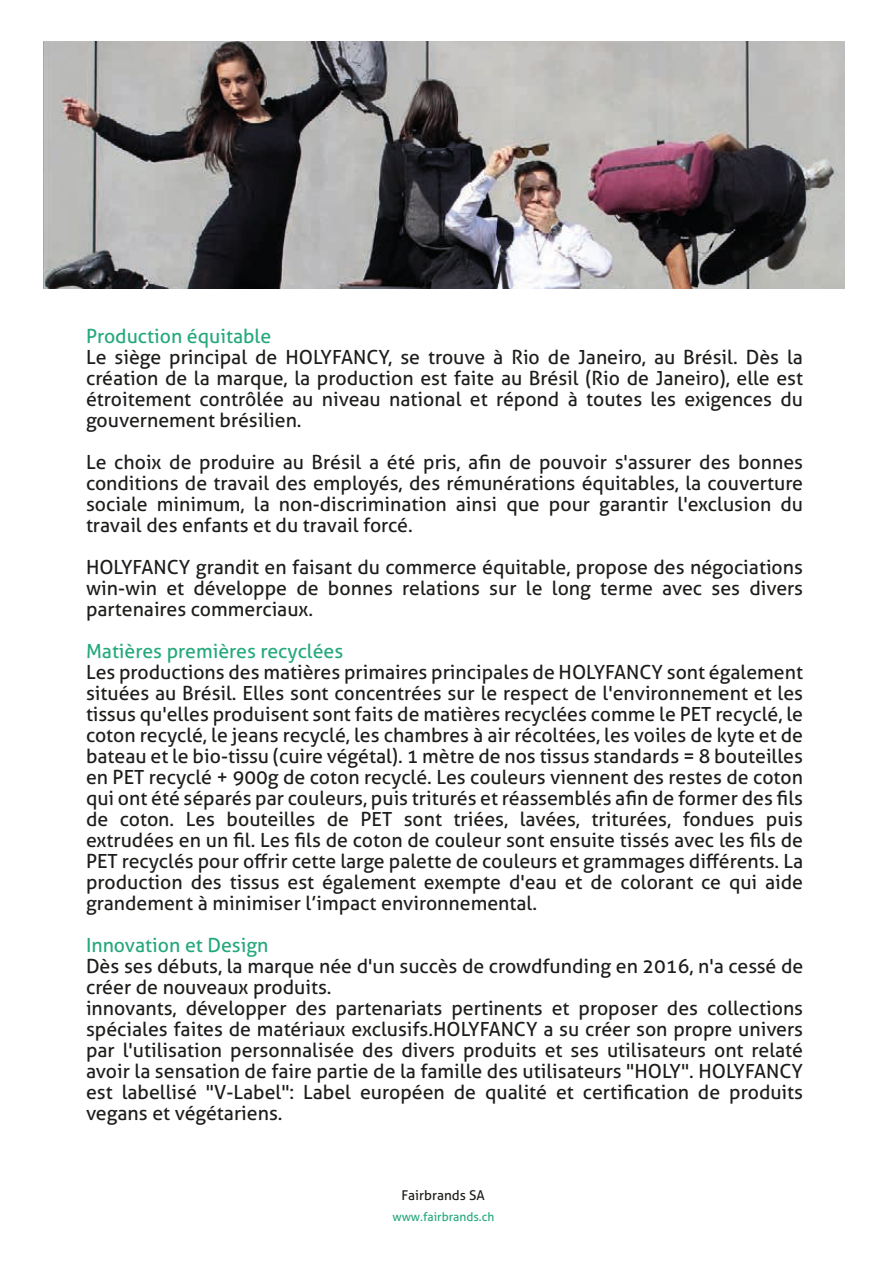
<style>
.page{position:relative;width:893px;height:1263px;background:#fff}
.page>*{position:absolute;margin:0;border:0;box-sizing:border-box;transform-origin:0 0}
.t1{font:19.5px/21px "Aller";color:#1d1d1b;text-align:justify}
.t2{font:19.5px "Aller";color:#25a87c}
.t3{font:13.5px "Aller";color:#1d1d1b}
.t4{font:12px "Aller";color:#25a87c}
</style>
<div class="page">
<img style="left:43px;top:42px;width:801px;height:247px">
<p class="t2" style="left:86px;top:324px;width:187px">Production équitable</p>
<p class="t1" style="left:86px;top:347px;width:719px">Le siège principal de HOLYFANCY, se trouve à Rio de Janeiro, au Brésil. Dès la création de la marque, la production est faite au Brésil (Rio de Janeiro), elle est étroitement contrôlée au niveau national et répond à toutes les exigences du gouvernement brésilien.</p>
<p class="t1" style="left:86px;top:452px;width:719px">Le choix de produire au Brésil a été pris, afin de pouvoir s'assurer des bonnes conditions de travail des employés, des rémunérations équitables, la couverture sociale minimum, la non-discrimination ainsi que pour garantir l'exclusion du travail des enfants et du travail forcé.</p>
<p class="t1" style="left:86px;top:557px;width:719px">HOLYFANCY grandit en faisant du commerce équitable, propose des négociations win-win et développe de bonnes relations sur le long terme avec ses divers partenaires commerciaux.</p>
<p class="t2" style="left:86px;top:639px;width:259px">Matières premières recyclées</p>
<p class="t1" style="left:86px;top:662px;width:719px">Les productions des matières primaires principales de HOLYFANCY sont également situées au Brésil. Elles sont concentrées sur le respect de l'environnement et les tissus qu'elles produisent sont faits de matières recyclées comme le PET recyclé, le coton recyclé, le jeans recyclé, les chambres à air récoltées, les voiles de kyte et de bateau et le bio-tissu (cuire végétal). 1 mètre de nos tissus standards = 8 bouteilles en PET recyclé + 900g de coton recyclé. Les couleurs viennent des restes de coton qui ont été séparés par couleurs, puis triturés et réassemblés afin de former des fils de coton. Les bouteilles de PET sont triées, lavées, triturées, fondues puis extrudées en un fil. Les fils de coton de couleur sont ensuite tissés avec les fils de PET recyclés pour offrir cette large palette de couleurs et grammages différents. La production des tissus est également exempte d'eau et de colorant ce qui aide grandement à minimiser l’impact environnemental.</p>
<p class="t2" style="left:86px;top:933px;width:184px">Innovation et Design</p>
<p class="t1" style="left:86px;top:956px;width:719px;text-align:left">Dès ses débuts, la marque née d'un succès de crowdfunding en 2016, n'a cessé de créer de nouveaux produits.<br>innovants, développer des partenariats pertinents et proposer des collections spéciales faites de matériaux exclusifs.HOLYFANCY a su créer son propre univers par l'utilisation personnalisée des divers produits et ses utilisateurs ont relaté avoir la sensation de faire partie de la famille des utilisateurs "HOLY". HOLYFANCY est labellisé "V-Label": Label européen de qualité et certification de produits vegans et végétariens.</p>
<p class="t3" style="left:401px;top:1187px;width:85px">Fairbrands SA</p>
<p class="t4" style="left:392px;top:1209px;width:104px">www.fairbrands.ch</p>
</div>
